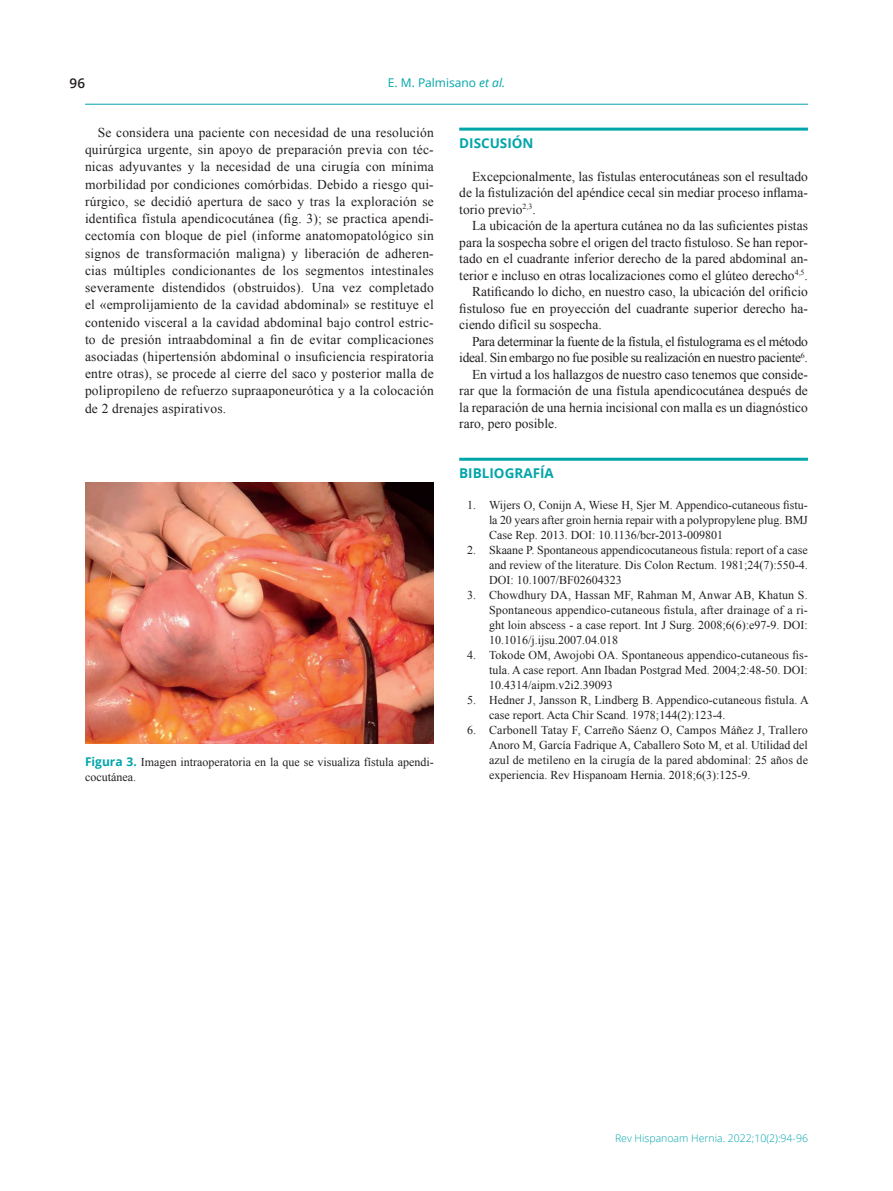
<style>
.page{position:relative;width:893px;height:1191px;background:#fff}
.page>*{position:absolute;margin:0;border:0;box-sizing:border-box;transform-origin:0 0}
.t1{font:13.5px/17.2px "Times New Roman";color:#231f20;text-align:justify}
.t2{font:13.5px "Times New Roman";letter-spacing:-.02em;color:#231f20}
.t3{font:700 13.5px "Open Sans";color:#00a5aa}
.t4{font:600 13.5px "Open Sans";color:#231f20}
.t5{font:12px/15px "Times New Roman";color:#231f20;text-align:justify}
.t6{font:12px "Open Sans";color:#00a5aa}
.t7{font:300 10.5px "Open Sans";color:#00a5aa}
.s1{font-style:italic}
.s2{font-family:"Open Sans";font-weight:700;color:#00a5aa}
</style>
<div class="page">
<hr style="left:85px;top:104px;width:723px;height:1px;background:#00a5aa">
<hr style="left:459px;top:128px;width:349px;height:3px;background:#00a5aa">
<hr style="left:459px;top:458px;width:349px;height:3px;background:#00a5aa">
<img style="left:85px;top:482px;width:349px;height:262px">
<p class="t6" style="left:388px;top:75px;width:119px">E. M. Palmisano <span class="s1">et al.</span></p>
<p class="t1" style="left:85px;top:124px;width:350px;text-indent:13px">Se considera una paciente con necesidad de una resolución quirúrgica urgente, sin apoyo de preparación previa con téc&shy;nicas adyuvantes y la necesidad de una cirugía con mínima morbilidad por condiciones comórbidas. Debido a riesgo qui&shy;rúrgico, se decidió apertura de saco y tras la exploración se identifica fístula apendicocutánea (fig. 3); se practica apendi&shy;cectomía con bloque de piel (informe anatomopatológico sin signos de transformación maligna) y liberación de adheren&shy;cias múltiples condicionantes de los segmentos intestinales severamente distendidos (obstruidos). Una vez completado el «emprolijamiento de la cavidad abdominal» se restituye el contenido visceral a la cavidad abdominal bajo control estric&shy;to de presión intraabdominal a fin de evitar complicaciones asociadas (hipertensión abdominal o insuficiencia respiratoria entre otras), se procede al cierre del saco y posterior malla de polipropileno de refuerzo supraaponeurótica y a la colocación de 2 drenajes aspirativos.</p>
<p class="t3" style="left:459px;top:133px;width:76px">DISCUSIÓN</p>
<p class="t4" style="left:70px;top:74px;width:17px">96</p>
<p class="t1" style="left:459px;top:168px;width:350px;line-height:16.5px;text-indent:13px">Excepcionalmente, las fístulas enterocutáneas son el resultado de la fistulización del apéndice cecal sin mediar proceso inflama&shy;torio previo<sup>2,3</sup>.</p>
<p class="t1" style="left:472px;top:217px;width:337px">La ubicación de la apertura cutánea no da las suficientes pistas</p>
<p class="t1" style="left:459px;top:233px;width:350px">para la sospecha sobre el origen del tracto fistuloso. Se han repor-</p>
<p class="t1" style="left:459px;top:250px;width:350px">tado en el cuadrante inferior derecho de la pared abdominal an-</p>
<p class="t1" style="left:459px;top:266px;width:350px">terior e incluso en otras localizaciones como el glúteo derecho<sup>4,5</sup>.</p>
<p class="t1" style="left:472px;top:283px;width:337px">Ratificando lo dicho, en nuestro caso, la ubicación del orificio</p>
<p class="t1" style="left:459px;top:299px;width:350px">fistuloso fue en proyección del cuadrante superior derecho ha-</p>
<p class="t1" style="left:459px;top:316px;width:144px">ciendo difícil su sospecha.</p>
<p class="t2" style="left:472px;top:332px;width:337px">Para determinar la fuente de la fístula, el fistulograma es el método</p>
<p class="t2" style="left:459px;top:348px;width:350px">ideal. Sin embargo no fue posible su realización en nuestro paciente<sup>6</sup>.</p>
<p class="t1" style="left:472px;top:365px;width:337px">En virtud a los hallazgos de nuestro caso tenemos que conside-</p>
<p class="t1" style="left:459px;top:382px;width:350px">rar que la formación de una fístula apendicocutánea después de</p>
<p class="t1" style="left:459px;top:398px;width:350px">la reparación de una hernia incisional con malla es un diagnóstico</p>
<p class="t1" style="left:459px;top:415px;width:100px">raro, pero posible.</p>
<p class="t3" style="left:459px;top:463px;width:96px">BIBLIOGRAFÍA</p>
<p class="t5" style="left:489px;top:497px;width:320px;text-indent:-22px">1. Wijers O, Conijn A, Wiese H, Sjer M. Appendico-cutaneous fistu&shy;la 20 years after groin hernia repair with a polypropylene plug. BMJ Case Rep. 2013. DOI: 10.1136/bcr-2013-009801</p>
<p class="t5" style="left:489px;top:542px;width:320px;text-indent:-22px">2. Skaane P. Spontaneous appendicocutaneous fistula: report of a case and review of the literature. Dis Colon Rectum. 1981;24(7):550-4.<br>DOI: 10.1007/BF02604323</p>
<p class="t5" style="left:489px;top:587px;width:320px;text-indent:-22px">3. Chowdhury DA, Hassan MF, Rahman M, Anwar AB, Khatun S.<br>Spontaneous appendico-cutaneous fistula, after drainage of a ri&shy;ght loin abscess - a case report. Int J Surg. 2008;6(6):e97-9. DOI:<br>10.1016/j.ijsu.2007.04.018</p>
<p class="t5" style="left:489px;top:647px;width:320px;text-indent:-22px">4. Tokode OM, Awojobi OA. Spontaneous appendico-cutaneous fis&shy;tula. A case report. Ann Ibadan Postgrad Med. 2004;2:48-50. DOI:<br>10.4314/aipm.v2i2.39093</p>
<p class="t5" style="left:489px;top:692px;width:321px;text-indent:-22px">5. Hedner J, Jansson R, Lindberg B. Appendico-cutaneous fistula. A case report. Acta Chir Scand. 1978;144(2):123-4.</p>
<p class="t5" style="left:489px;top:722px;width:321px;text-indent:-22px">6. Carbonell Tatay F, Carreño Sáenz O, Campos Máñez J, Trallero Anoro M, García Fadrique A, Caballero Soto M, et al. Utilidad del azul de metileno en la cirugía de la pared abdominal: 25 años de experiencia. Rev Hispanoam Hernia. 2018;6(3):125-9.</p>
<p class="t5" style="left:85px;top:754px;width:350px"><span class="s2">Figura 3.</span> Imagen intraoperatoria en la que se visualiza fístula apendi&shy;cocutánea.</p>
<p class="t7" style="left:615px;top:1130px;width:194px">Rev Hispanoam Hernia. 2022;10(2):94-96</p>
</div>
